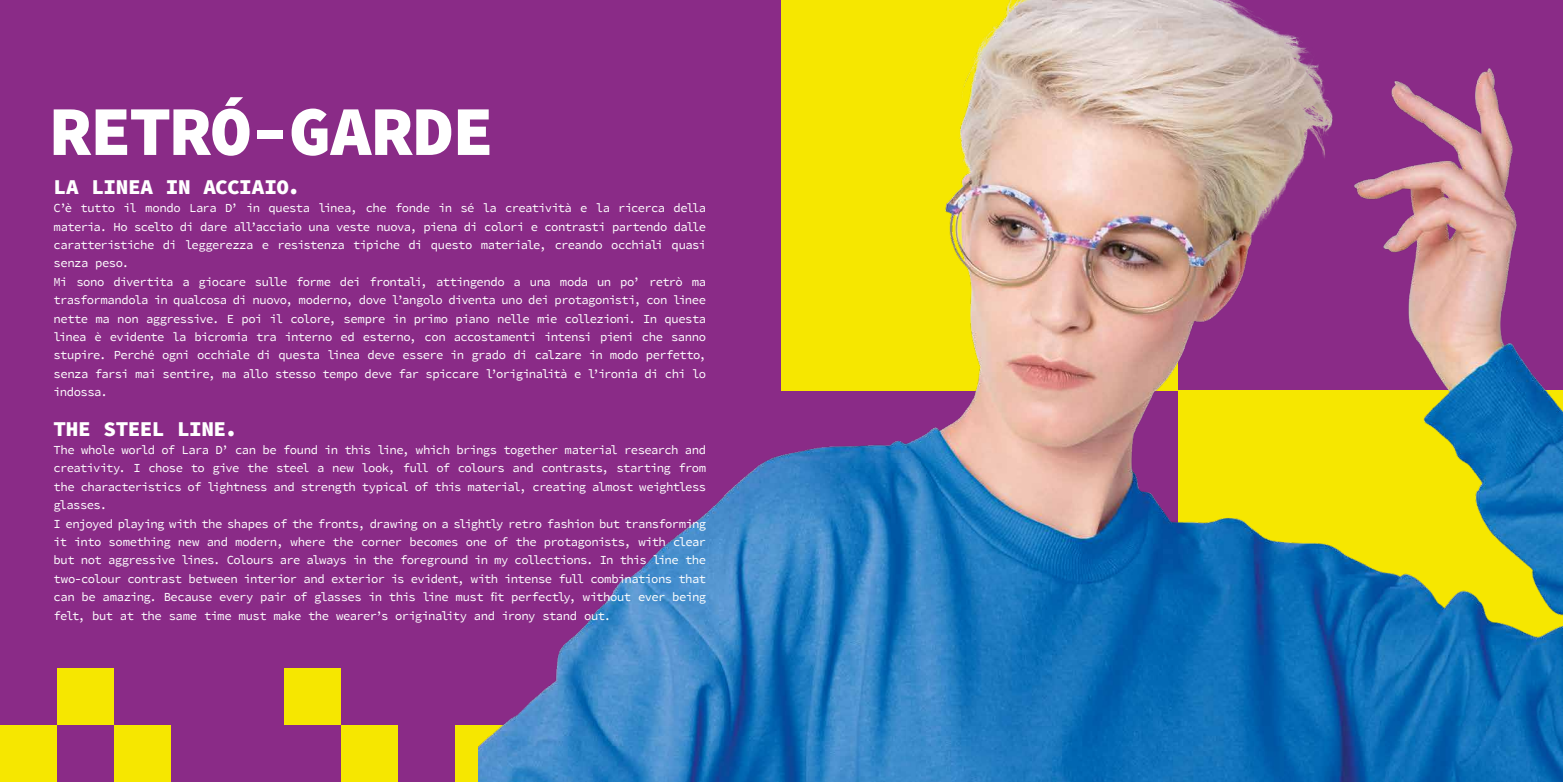
<style>
.page{position:relative;width:1563px;height:782px;background:#fff}
.page>*{position:absolute;margin:0;border:0;box-sizing:border-box;transform-origin:0 0}
.t1{font:900 70px "Source Code Pro";letter-spacing:-.025em;color:#fff}
.t2{font:900 21px "Source Code Pro";letter-spacing:-.015em;color:#fff}
.t3{font:12.25px/18.4px "Source Code Pro";letter-spacing:-.05em;color:#fff}
</style>
<div class="page">
<div style="left:0;top:0;width:1563px;height:781px;background:#8a2b87"></div>
<div style="left:0;top:724px;width:57px;height:57px;background:#f6e700"></div>
<div style="left:114px;top:724px;width:57px;height:57px;background:#f6e700"></div>
<div style="left:341px;top:724px;width:57px;height:57px;background:#f6e700"></div>
<div style="left:455px;top:724px;width:57px;height:57px;background:#f6e700"></div>
<div style="left:57px;top:667px;width:57px;height:57px;background:#f6e700"></div>
<div style="left:284px;top:667px;width:57px;height:57px;background:#f6e700"></div>
<img style="left:479px;top:0;width:1084px;height:781px">
<h1 class="t1" style="left:50px;top:86px;width:446px">RETRÓ-GARDE</h1>
<h2 class="t2" style="left:54px;top:173px;width:248px">LA LINEA IN ACCIAIO.</h2>
<p class="t3" style="left:54px;top:199px;width:654px">C’è tutto il mondo Lara D’ in questa linea, che fonde in sé la creatività e la ricerca della materia. Ho scelto di dare all’acciaio una veste nuova, piena di colori e contrasti partendo dalle caratteristiche di leggerezza e resistenza tipiche di questo materiale, creando occhiali quasi senza peso.<br>Mi sono divertita a giocare sulle forme dei frontali, attingendo a una moda un po’ retrò ma trasformandola in qualcosa di nuovo, moderno, dove l’angolo diventa uno dei protagonisti, con linee nette ma non aggressive. E poi il colore, sempre in primo piano nelle mie collezioni. In questa linea è evidente la bicromia tra interno ed esterno, con accostamenti intensi pieni che sanno stupire. Perché ogni occhiale di questa linea deve essere in grado di calzare in modo perfetto, senza farsi mai sentire, ma allo stesso tempo deve far spiccare l’originalità e l’ironia di chi lo indossa.</p>
<h2 class="t2" style="left:54px;top:415px;width:185px">THE STEEL LINE.</h2>
<p class="t3" style="left:54px;top:440px;width:654px">The whole world of Lara D’ can be found in this line, which brings together material research and creativity. I chose to give the steel a new look, full of colours and contrasts, starting from the characteristics of lightness and strength typical of this material, creating almost weightless glasses.<br>I enjoyed playing with the shapes of the fronts, drawing on a slightly retro fashion but transforming it into something new and modern, where the corner becomes one of the protagonists, with clear but not aggressive lines. Colours are always in the foreground in my collections. In this line the two-colour contrast between interior and exterior is evident, with intense full combinations that can be amazing. Because every pair of glasses in this line must fit perfectly, without ever being felt, but at the same time must make the wearer’s originality and irony stand out.</p>
</div>
